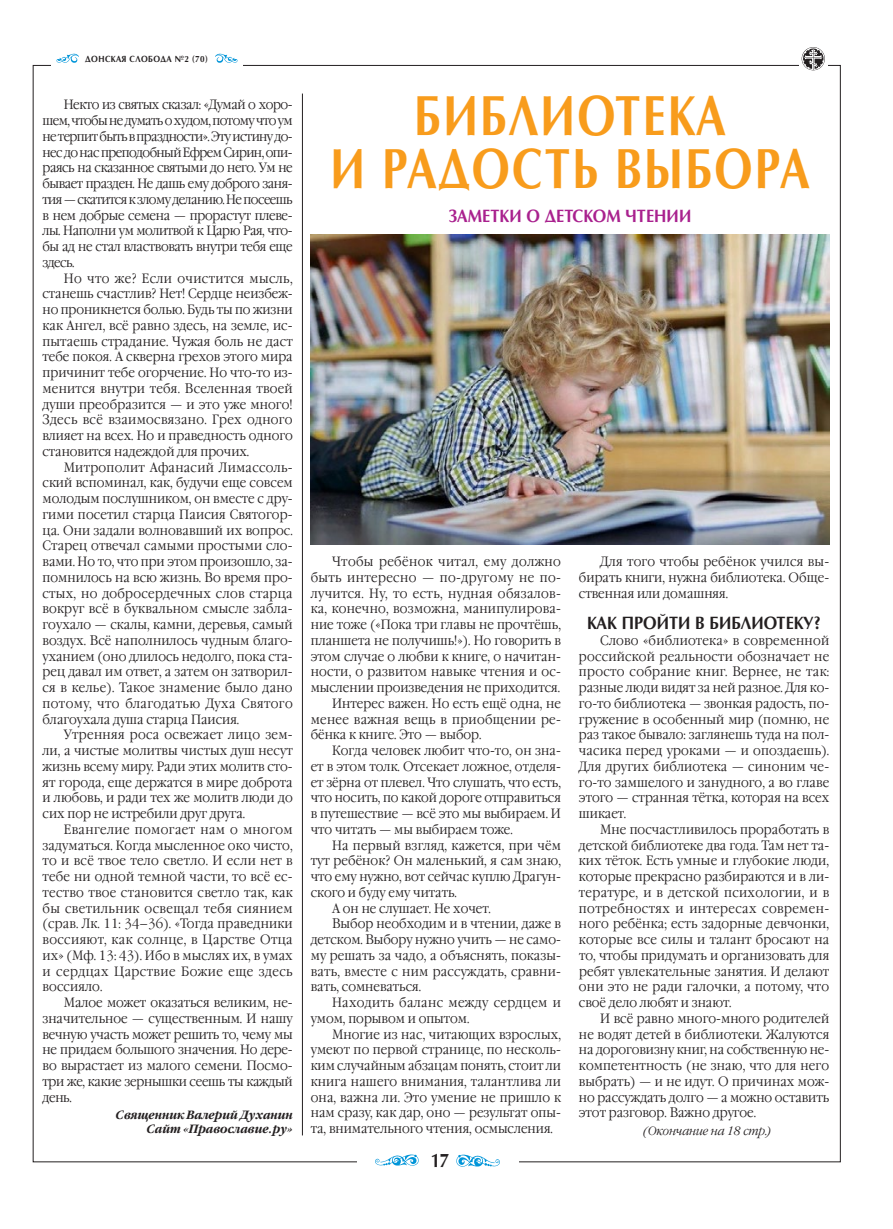
<style>
.page{position:relative;width:893px;height:1229px;background:#fff}
.page>*{position:absolute;margin:0;border:0;box-sizing:border-box;transform-origin:0 0}
.t1{font:700 57px/52.5px "AG Opus";letter-spacing:.05em;color:#f89c1c;text-align:center;scale:.8 1}
.t2{font:700 19.5px "AG Opus";color:#231f20;scale:.9 1}
.t3{font:700 18px "AG Opus";color:#231f20;scale:.9 1}
.t4{font:700 18px "AG Opus";color:#a9218e;scale:.9 1}
.t5{font:300 13.5px/15.8px "Garamond C";letter-spacing:.005em;color:#231f20;text-align:justify;scale:.9 1}
.t6{font:300 13.5px "Garamond C";letter-spacing:.03em;color:#231f20;scale:.9 1}
.t7{font:300 13.5px "Garamond C";letter-spacing:.025em;color:#231f20;scale:.9 1}
.t8{font:italic 700 12px/13.5px "Garamond C";letter-spacing:.005em;color:#231f20;text-align:right;scale:.9 1}
.t9{font:italic 300 12px "Garamond C";letter-spacing:-.005em;color:#231f20;scale:.9 1}
.t10{font:700 9px "AG Opus";letter-spacing:.055em;color:#231f20;scale:.9 1}
</style>
<div class="page">
<svg style="left:802px;top:47px;width:23px;height:23px"></svg>
<img style="left:56px;top:53px;width:22px;height:10px">
<img style="left:215px;top:53px;width:22px;height:10px">
<img style="left:375px;top:1154px;width:43px;height:12px">
<img style="left:457px;top:1154px;width:43px;height:12px">
<img style="left:311px;top:234px;width:518px;height:311px">
<hr style="left:302px;top:94px;width:1px;height:1041px;background:#231f20">
<p class="t10" style="left:85px;top:54px;width:138px">ДОНСКАЯ СЛОБОДА №2 (70)</p>
<p class="t5" style="left:42px;top:97px;width:280px;text-indent:21px">Некто из святых сказал: «Думай о хоро&shy;шем, чтобы не думать о худом, потому что ум нетерпитбытьвпраздности». Этуистинудо&shy;нес до нас преподобный Ефрем Сирин, опи&shy;раясь на сказанное святыми до него. Ум не бывает празден. Не дашь ему доброго заня&shy;тия — скатится к злому деланию. Не посеешь в нем добрые семена — прорастут плеве&shy;лы. Наполни ум молитвой к Царю Рая, что&shy;бы ад не стал властвовать внутри тебя еще здесь.</p>
<p class="t5" style="left:42px;top:271px;width:279px;text-indent:21px">Но что же? Если очистится мысль, станешь счастлив? Нет! Сердце неизбеж&shy;но проникнется болью. Будь ты по жизни как Ангел, всё равно здесь, на земле, ис&shy;пытаешь страдание. Чужая боль не даст тебе покоя. А скверна грехов этого мира причинит тебе огорчение. Но что-то из&shy;менится внутри тебя. Вселенная твоей души преобразится — и это уже много!<br>Здесь всё взаимосвязано. Грех одного влияет на всех. Но и праведность одного становится надеждой для прочих.</p>
<p class="t5" style="left:43px;top:460px;width:279px;text-indent:21px">Митрополит Афанасий Лимассоль&shy;ский вспоминал, как, будучи еще совсем молодым послушником, он вместе с дру&shy;гими посетил старца Паисия Святогор&shy;ца. Они задали волновавший их вопрос.<br>Старец отвечал самыми простыми сло&shy;вами. Но то, что при этом произошло, за&shy;помнилось на всю жизнь. Во время про&shy;стых, но добросердечных слов старца вокруг всё в буквальном смысле забла&shy;гоухало — скалы, камни, деревья, самый воздух. Всё наполнилось чудным благо&shy;уханием (оно длилось недолго, пока ста&shy;рец давал им ответ, а затем он затворил&shy;ся в келье). Такое знамение было дано потому, что благодатью Духа Святого благоухала душа старца Паисия.</p>
<p class="t5" style="left:43px;top:727px;width:279px;text-indent:21px">Утренняя роса освежает лицо зем&shy;ли, а чистые молитвы чистых душ несут жизнь всему миру. Ради этих молитв сто&shy;ят города, еще держатся в мире доброта и любовь, и ради тех же молитв люди до сих пор не истребили друг друга.</p>
<p class="t5" style="left:43px;top:822px;width:280px;text-indent:21px">Евангелие помогает нам о многом задуматься. Когда мысленное око чисто, то и всё твое тело светло. И если нет в тебе ни одной темной части, то всё ес&shy;тество твое становится светло так, как бы светильник освещал тебя сиянием (срав. Лк. 11: 34–36). «Тогда праведники воссияют, как солнце, в Царстве Отца их» (Мф. 13: 43). Ибо в мыслях их, в умах и сердцах Царствие Божие еще здесь воссияло.</p>
<p class="t5" style="left:43px;top:995px;width:279px;text-indent:21px">Малое может оказаться великим, не&shy;значительное — существенным. И нашу вечную участь может решить то, чему мы не придаем большого значения. Но дере&shy;во вырастает из малого семени. Посмо&shy;три же, какие зернышки сеешь ты каждый день.</p>
<p class="t8" style="left:116px;top:1109px;width:198px">Священник Валерий Духанин<br>Сайт «Православие.ру»</p>
<h1 class="t1" style="left:330px;top:90px;width:601px">БИБЛИОТЕКА<br>И РАДОСТЬ ВЫБОРА</h1>
<h3 class="t4" style="left:449px;top:205px;width:13px">Заметки</h3>
<h3 class="t4" style="left:526px;top:205px;width:78px">о детском</h3>
<h3 class="t4" style="left:625px;top:205px;width:13px">чтении</h3>
<p class="t6" style="left:332px;top:554px;width:256px">Чтобы ребёнок читал, ему должно</p>
<p class="t6" style="left:311px;top:570px;width:280px">быть интересно — по-другому не по-</p>
<p class="t6" style="left:311px;top:585px;width:280px">лучится. Ну, то есть, нудная обязалов-</p>
<p class="t5" style="left:311px;top:601px;width:280px">ка, конечно, возможна, манипулирова-</p>
<p class="t5" style="left:311px;top:617px;width:280px">ние тоже («Пока три главы не прочтёшь,</p>
<p class="t5" style="left:311px;top:633px;width:280px">планшета не получишь!»). Но говорить в</p>
<p class="t5" style="left:311px;top:649px;width:280px">этом случае о любви к книге, о начитан-</p>
<p class="t5" style="left:311px;top:664px;width:280px">ности, о развитом навыке чтения и ос-</p>
<p class="t5" style="left:311px;top:680px;width:277px">мыслении произведения не приходится.</p>
<p class="t5" style="left:332px;top:696px;width:256px">Интерес важен. Но есть ещё одна, не</p>
<p class="t7" style="left:311px;top:711px;width:280px">менее важная вещь в приобщении ре-</p>
<p class="t5" style="left:311px;top:727px;width:190px">бёнка к книге. Это — выбор.</p>
<p class="t5" style="left:332px;top:743px;width:256px">Когда человек любит что-то, он зна-</p>
<p class="t5" style="left:311px;top:759px;width:280px">ет в этом толк. Отсекает ложное, отделя-</p>
<p class="t5" style="left:311px;top:775px;width:279px">ет зёрна от плевел. Что слушать, что есть,</p>
<p class="t5" style="left:311px;top:790px;width:279px">что носить, по какой дороге отправиться</p>
<p class="t5" style="left:311px;top:806px;width:280px">в путешествие — всё это мы выбираем. И</p>
<p class="t5" style="left:311px;top:822px;width:225px">что читать — мы выбираем тоже.</p>
<p class="t5" style="left:332px;top:838px;width:256px">На первый взгляд, кажется, при чём</p>
<p class="t5" style="left:311px;top:853px;width:279px">тут ребёнок? Он маленький, я сам знаю,</p>
<p class="t5" style="left:311px;top:869px;width:279px">что ему нужно, вот сейчас куплю Драгун-</p>
<p class="t5" style="left:311px;top:885px;width:163px">ского и буду ему читать.</p>
<p class="t5" style="left:332px;top:901px;width:177px">А он не слушает. Не хочет.</p>
<p class="t5" style="left:332px;top:916px;width:256px">Выбор необходим и в чтении, даже в</p>
<p class="t5" style="left:311px;top:932px;width:280px">детском. Выбору нужно учить — не само-</p>
<p class="t5" style="left:311px;top:948px;width:280px">му решать за чадо, а объяснять, показы-</p>
<p class="t5" style="left:311px;top:964px;width:280px">вать, вместе с ним рассуждать, сравни-</p>
<p class="t5" style="left:311px;top:979px;width:123px">вать, сомневаться.</p>
<p class="t6" style="left:332px;top:995px;width:256px">Находить баланс между сердцем и</p>
<p class="t5" style="left:311px;top:1011px;width:177px">умом, порывом и опытом.</p>
<p class="t5" style="left:332px;top:1027px;width:256px">Многие из нас, читающих взрослых,</p>
<p class="t5" style="left:311px;top:1042px;width:279px">умеют по первой странице, по несколь-</p>
<p class="t5" style="left:311px;top:1058px;width:280px">ким случайным абзацам понять, стоит ли</p>
<p class="t5" style="left:311px;top:1074px;width:280px">книга нашего внимания, талантлива ли</p>
<p class="t5" style="left:311px;top:1090px;width:280px">она, важна ли. Это умение не пришло к</p>
<p class="t5" style="left:311px;top:1105px;width:280px">нам сразу, как дар, оно — результат опы-</p>
<p class="t5" style="left:311px;top:1121px;width:269px">та, внимательного чтения, осмысления.</p>
<h2 class="t2" style="left:431px;top:1149px;width:22px">17</h2>
<p class="t5" style="left:579px;top:554px;width:280px;text-indent:21px">Для того чтобы ребёнок учился вы&shy;бирать книги, нужна библиотека. Обще&shy;ственная или домашняя.</p>
<h3 class="t3" style="left:587px;top:612px;width:52px">Как пройти</h3>
<h3 class="t3" style="left:695px;top:612px;width:75px">вбиблиотеку</h3>
<h3 class="t3" style="left:814px;top:612px;width:9px">?</h3>
<p class="t5" style="left:579px;top:633px;width:280px;text-indent:21px">Слово «библиотека» в современной российской реальности обозначает не просто собрание книг. Вернее, не так: разные люди видят за ней разное. Для ко&shy;го-то библиотека — звонкая радость, по&shy;гружение в особенный мир (помню, не раз такое бывало: заглянешь туда на пол&shy;часика перед уроками — и опоздаешь).<br>Для других библиотека — синоним че&shy;го-то замшелого и занудного, а во главе этого — странная тётка, которая на всех шикает.</p>
<p class="t5" style="left:579px;top:822px;width:280px;text-indent:21px">Мне посчастливилось проработать в детской библиотеке два года. Там нет та&shy;ких тёток. Есть умные и глубокие люди, которые прекрасно разбираются и в ли&shy;тературе, и в детской психологии, и в потребностях и интересах современ&shy;ного ребёнка; есть задорные девчонки, которые все силы и талант бросают на то, чтобы придумать и организовать для ребят увлекательные занятия. И делают они это не ради галочки, а потому, что своё дело любят и знают.</p>
<p class="t5" style="left:579px;top:1011px;width:280px;text-indent:21px">И всё равно много-много родителей не водят детей в библиотеки. Жалуются на дороговизну книг, на собственную не&shy;компетентность (не знаю, что для него выбрать) — и не идут. О причинах мож&shy;но рассуждать долго — а можно оставить этот разговор. Важно другое.</p>
<p class="t9" style="left:643px;top:1124px;width:144px">(Окончание на 18 стр.)</p>
</div>
